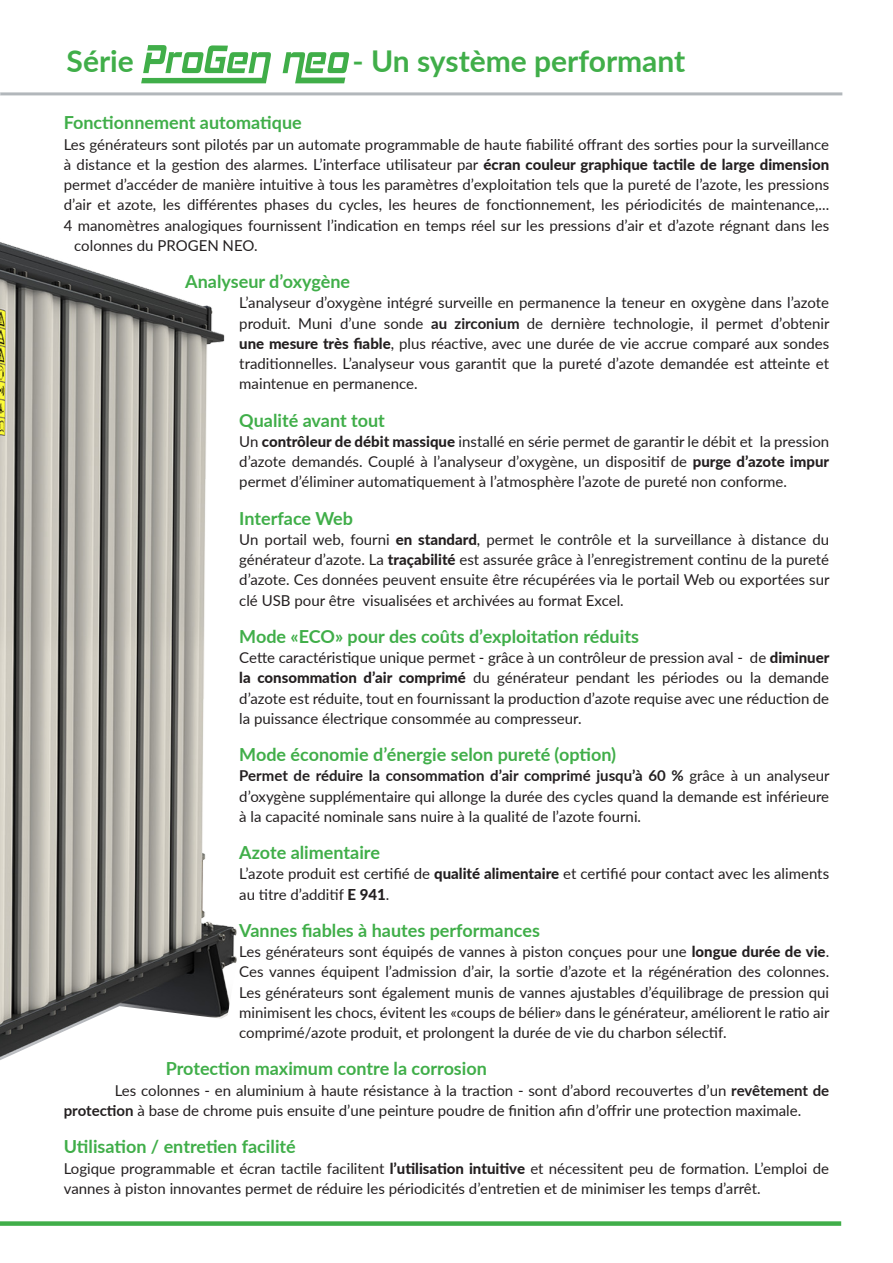
<style>
.page{position:relative;width:893px;height:1263px;background:#fff}
.page>*{position:absolute;margin:0;border:0;box-sizing:border-box;transform-origin:0 0}
.Title_-_Medium_Text{font:700 30px "Lato";color:#40ae49}
.Paragraph_Title_Vert{font:700 18px "Lato";color:#40ae49}
.Body_Text_Black{font:700 18px "Lato";color:#40ae49}
.Body_Text_Black-2{font:15px/20.2px "Lato";color:#231f20;text-align:justify}
.Paragraph_Title_Vert-2{font:15px/20.2px "Lato";color:#231f20;text-align:justify}
.s1{font-weight:800}
.s2{font-weight:700}
</style>
<div class="page">
<img style="left:0;top:242px;width:236px;height:818px">
<div style="left:0;top:1221px;width:841px;height:5px;background:#40ae49"></div>
<hr style="left:0;top:92px;width:842px;height:3px;background:#b2b7bb">
<svg style="left:141px;top:45px;width:130px;height:38px"></svg>
<svg style="left:283px;top:52px;width:66px;height:31px"></svg>
<p class="Title_-_Medium_Text" style="left:67px;top:39px;width:69px">Série</p>
<p class="Title_-_Medium_Text" style="left:353px;top:39px;width:334px">- Un système performant</p>
<p class="Paragraph_Title_Vert" style="left:64px;top:109px;width:240px">Fonctionnement automatique</p>
<p class="Body_Text_Black-2" style="left:64px;top:133px;width:767px">Les générateurs sont pilotés par un automate programmable de haute fiabilité offrant des sorties pour la surveillance</p>
<p class="Body_Text_Black-2" style="left:64px;top:154px;width:767px">à distance et la gestion des alarmes. L’interface utilisateur par <span class="s1">écran couleur graphique tactile de large dimension</span></p>
<p class="Body_Text_Black-2" style="left:64px;top:174px;width:767px">permet d’accéder de manière intuitive à tous les paramètres d’exploitation tels que la pureté de l’azote, les pressions</p>
<p class="Body_Text_Black-2" style="left:64px;top:194px;width:767px">d’air et azote, les différentes phases du cycles, les heures de fonctionnement, les périodicités de maintenance,...</p>
<p class="Body_Text_Black-2" style="left:64px;top:214px;width:767px">4 manomètres analogiques fournissent l’indication en temps réel sur les pressions d’air et d’azote régnant dans les</p>
<p class="Body_Text_Black-2" style="left:74px;top:235px;width:185px">colonnes du PROGEN NEO.</p>
<p class="Body_Text_Black" style="left:185px;top:268px;width:166px">Analyseur d’oxygène</p>
<p class="Body_Text_Black-2" style="left:239px;top:292px;width:592px">L’analyseur d’oxygène intégré surveille en permanence la teneur en oxygène dans l’azote produit. Muni d’une sonde <span class="s2">au zirconium</span> de dernière technologie, il permet d’obtenir <span class="s1">une mesure très fiable</span>, plus réactive, avec une durée de vie accrue comparé aux sondes traditionnelles. L’analyseur vous garantit que la pureté d’azote demandée est atteinte et maintenue en permanence.</p>
<p class="Paragraph_Title_Vert" style="left:239px;top:407px;width:147px">Qualité avant tout</p>
<p class="Paragraph_Title_Vert-2" style="left:239px;top:431px;width:591px">Un <span class="s1">contrôleur de débit massique</span> installé en série permet de garantir le débit et la pression d’azote demandés. Couplé à l’analyseur d’oxygène, un dispositif de <span class="s1">purge d’azote impur </span>permet d’éliminer automatiquement à l’atmosphère l’azote de pureté non conforme.</p>
<p class="Paragraph_Title_Vert" style="left:239px;top:505px;width:115px">Interface Web</p>
<p class="Body_Text_Black-2" style="left:239px;top:529px;width:592px">Un portail web, fourni <span class="s1">en standard</span>, permet le contrôle et la surveillance à distance du générateur d’azote. La <span class="s1">traçabilité</span> est assurée grâce à l’enregistrement continu de la pureté d’azote. Ces données peuvent ensuite être récupérées via le portail Web ou exportées sur clé USB pour être visualisées et archivées au format Excel.</p>
<p class="Paragraph_Title_Vert" style="left:239px;top:623px;width:401px">Mode «ECO» pour des coûts d’exploitation réduits</p>
<p class="Body_Text_Black-2" style="left:239px;top:647px;width:592px">Cette caractéristique unique permet - grâce à un contrôleur de pression aval - de <span class="s1">diminuer la consommation d’air comprimé</span> du générateur pendant les périodes ou la demande d’azote est réduite, tout en fournissant la production d’azote requise avec une réduction de la puissance électrique consommée au compresseur.</p>
<p class="Paragraph_Title_Vert" style="left:239px;top:741px;width:378px">Mode économie d’énergie selon pureté (option)</p>
<p class="Body_Text_Black-2" style="left:239px;top:765px;width:592px"><span class="s2">Permet de réduire la consommation d’air comprimé jusqu’à 60 %</span> grâce à un analyseur d’oxygène supplémentaire qui allonge la durée des cycles quand la demande est inférieure à la capacité nominale sans nuire à la qualité de l’azote fourni.</p>
<p class="Paragraph_Title_Vert" style="left:239px;top:839px;width:142px">Azote alimentaire</p>
<p class="Body_Text_Black-2" style="left:239px;top:863px;width:591px">L’azote produit est certifié de <span class="s1">qualité alimentaire</span> et certifié pour contact avec les aliments au titre d’additif <span class="s1">E 941</span>.</p>
<p class="Paragraph_Title_Vert" style="left:239px;top:917px;width:302px">Vannes fiables à hautes performances</p>
<p class="Body_Text_Black-2" style="left:239px;top:941px;width:592px">Les générateurs sont équipés de vannes à piston conçues pour une <span class="s1">longue durée de vie</span>.<br>Ces vannes équipent l’admission d’air, la sortie d’azote et la régénération des colonnes.<br>Les générateurs sont également munis de vannes ajustables d’équilibrage de pression qui minimisent les chocs, évitent les «coups de bélier» dans le générateur, améliorent le ratio air comprimé/azote produit, et prolongent la durée de vie du charbon sélectif.</p>
<p class="Paragraph_Title_Vert" style="left:166px;top:1056px;width:323px">Protection maximum contre la corrosion</p>
<p class="Body_Text_Black-2" style="left:64px;top:1079px;width:767px;text-indent:51px">Les colonnes - en aluminium à haute résistance à la traction - sont d’abord recouvertes d’un <span class="s2">revêtement de protection</span> à base de chrome puis ensuite d’une peinture poudre de finition afin d’offrir une protection maximale.</p>
<p class="Paragraph_Title_Vert" style="left:64px;top:1133px;width:234px">Utilisation / entretien facilité</p>
<p class="Body_Text_Black-2" style="left:64px;top:1157px;width:767px">Logique programmable et écran tactile facilitent <span class="s1">l’utilisation intuitive</span> et nécessitent peu de formation. L’emploi de vannes à piston innovantes permet de réduire les périodicités d’entretien et de minimiser les temps d’arrêt.</p>
</div>
